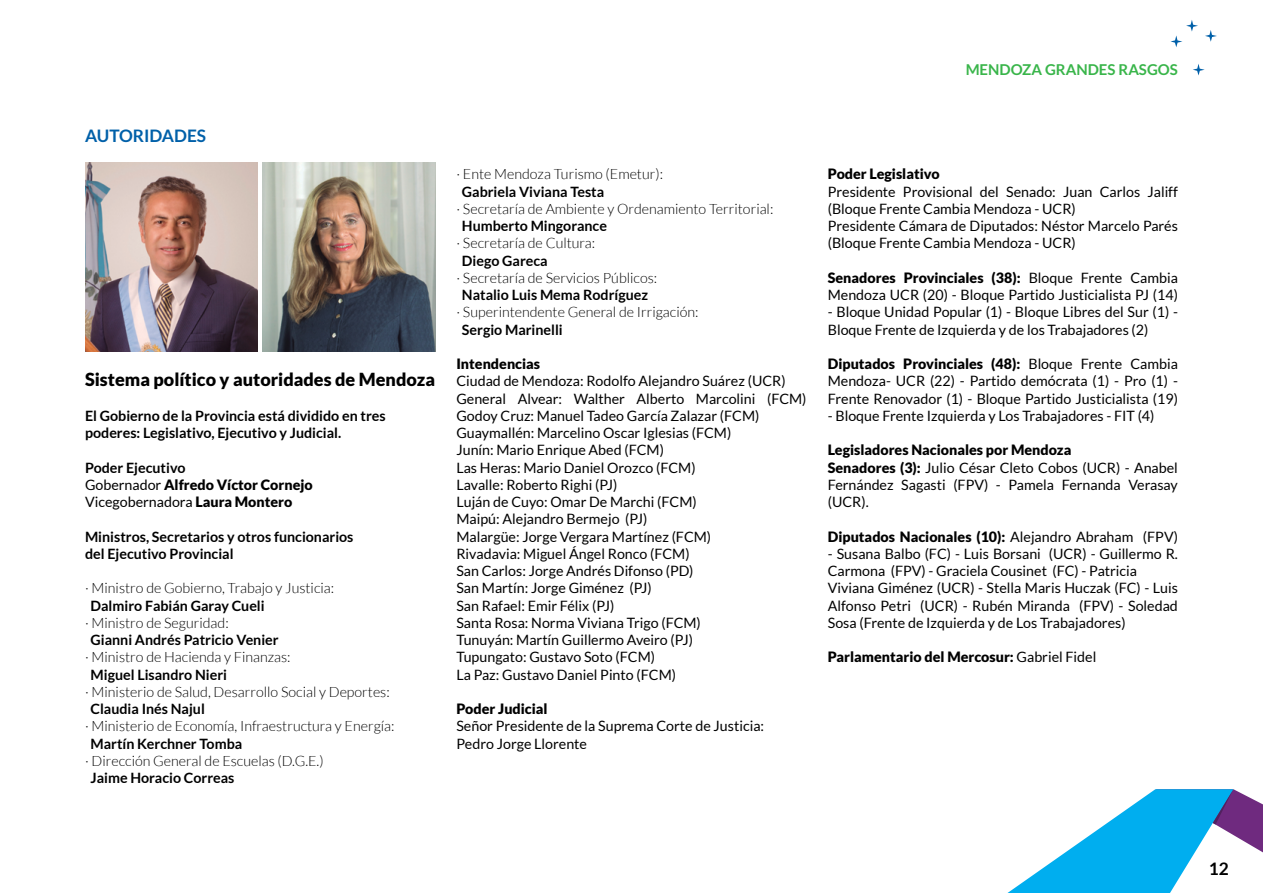
<style>
.page{position:relative;width:1263px;height:893px;background:#fff}
.page>*{position:absolute;margin:0;border:0;box-sizing:border-box;transform-origin:0 0}
.texto_mercosur{font:900 18px "Lato";color:#000}
.Titulos{font:700 17.25px "Lato";color:#0060a9}
.t1{font:700 17.25px "Lato";color:#000}
.t2{font:700 15px "Lato";color:#39b54a}
.texto_mercosur-2{font:14.25px/17.2px "Lato";color:#000}
.texto_mercosur-3{font:300 14.25px "Lato";color:#000}
.texto_mercosur-4{font:700 14.25px "Lato";color:#000}
.texto_mercosur-5{font:900 14.25px "Lato";color:#000}
.s1{font-weight:400}
.s2{font-weight:900}
</style>
<div class="page">
<svg style="left:1007px;top:789px;width:256px;height:104px"></svg>
<svg style="left:1170px;top:20px;width:28px;height:27px"></svg>
<svg style="left:1205px;top:30px;width:12px;height:12px"></svg>
<svg style="left:1193px;top:64px;width:12px;height:11px"></svg>
<img style="left:262px;top:162px;width:173px;height:190px">
<img style="left:85px;top:162px;width:173px;height:190px">
<p class="Titulos" style="left:85px;top:125px;width:123px">AUTORIDADES</p>
<p class="texto_mercosur" style="left:85px;top:369px;width:352px">Sistema político y autoridades de Mendoza</p>
<p class="texto_mercosur-4" style="left:85px;top:407px;width:302px">El Gobierno de la Provincia está dividido en tres</p>
<p class="texto_mercosur-4" style="left:85px;top:425px;width:258px">poderes: Legislativo, Ejecutivo y Judicial.</p>
<p class="texto_mercosur-4" style="left:85px;top:459px;width:102px">Poder Ejecutivo</p>
<p class="texto_mercosur-5" style="left:85px;top:476px;width:229px"><span class="s1">Gobernador</span> Alfredo Víctor Cornejo</p>
<p class="texto_mercosur-2" style="left:85px;top:493px;width:209px">Vicegobernadora <span class="s2">Laura Montero</span></p>
<p class="texto_mercosur-4" style="left:85px;top:528px;width:270px">Ministros, Secretarios y otros funcionarios</p>
<p class="texto_mercosur-4" style="left:85px;top:545px;width:150px">del Ejecutivo Provincial</p>
<p class="texto_mercosur-3" style="left:85px;top:581px;width:251px">· Ministro de Gobierno, Trabajo y Justicia:</p>
<p class="texto_mercosur-4" style="left:91px;top:597px;width:176px">Dalmiro Fabián Garay Cueli</p>
<p class="texto_mercosur-3" style="left:85px;top:615px;width:145px">· Ministro de Seguridad:</p>
<p class="texto_mercosur-4" style="left:91px;top:632px;width:190px">Gianni Andrés Patricio Venier</p>
<p class="texto_mercosur-3" style="left:85px;top:650px;width:207px">· Ministro de Hacienda y Finanzas:</p>
<p class="texto_mercosur-4" style="left:91px;top:666px;width:138px">Miguel Lisandro Nieri</p>
<p class="texto_mercosur-3" style="left:85px;top:684px;width:306px">· Ministerio de Salud, Desarrollo Social y Deportes:</p>
<p class="texto_mercosur-4" style="left:91px;top:701px;width:116px">Claudia Inés Najul</p>
<p class="texto_mercosur-3" style="left:85px;top:719px;width:311px">· Ministerio de Economía, Infraestructura y Energía:</p>
<p class="texto_mercosur-4" style="left:91px;top:735px;width:153px">Martín Kerchner Tomba</p>
<p class="texto_mercosur-3" style="left:85px;top:753px;width:240px">· Dirección General de Escuelas (D.G.E.)</p>
<p class="texto_mercosur-4" style="left:91px;top:770px;width:145px">Jaime Horacio Correas</p>
<p class="texto_mercosur-3" style="left:456px;top:167px;width:208px">· Ente Mendoza Turismo (Emetur):</p>
<p class="texto_mercosur-4" style="left:462px;top:183px;width:144px">Gabriela Viviana Testa</p>
<p class="texto_mercosur-3" style="left:456px;top:201px;width:318px">· Secretaría de Ambiente y Ordenamiento Territorial:</p>
<p class="texto_mercosur-4" style="left:462px;top:218px;width:147px">Humberto Mingorance</p>
<p class="texto_mercosur-3" style="left:456px;top:236px;width:140px">· Secretaría de Cultura:</p>
<p class="texto_mercosur-4" style="left:462px;top:252px;width:87px">Diego Gareca</p>
<p class="texto_mercosur-3" style="left:456px;top:270px;width:202px">· Secretaría de Servicios Públicos:</p>
<p class="texto_mercosur-4" style="left:462px;top:287px;width:188px">Natalio Luis Mema Rodríguez</p>
<p class="texto_mercosur-3" style="left:456px;top:305px;width:244px">· Superintendente General de Irrigación:</p>
<p class="texto_mercosur-4" style="left:462px;top:321px;width:102px">Sergio Marinelli</p>
<p class="texto_mercosur-5" style="left:456px;top:355px;width:85px">Intendencias</p>
<p class="texto_mercosur-2" style="left:456px;top:372px;width:331px">Ciudad de Mendoza: Rodolfo Alejandro Suárez (UCR)</p>
<p class="texto_mercosur-2" style="left:456px;top:390px;width:352px">General Alvear: Walther Alberto Marcolini (FCM)<br>Godoy Cruz: Manuel Tadeo García Zalazar (FCM)</p>
<p class="texto_mercosur-2" style="left:456px;top:424px;width:276px">Guaymallén: Marcelino Oscar Iglesias (FCM)</p>
<p class="texto_mercosur-2" style="left:456px;top:441px;width:209px">Junín: Mario Enrique Abed (FCM)</p>
<p class="texto_mercosur-2" style="left:456px;top:459px;width:241px">Las Heras: Mario Daniel Orozco (FCM)</p>
<p class="texto_mercosur-2" style="left:456px;top:476px;width:162px">Lavalle: Roberto Righi (PJ)</p>
<p class="texto_mercosur-2" style="left:456px;top:493px;width:242px">Luján de Cuyo: Omar De Marchi (FCM)</p>
<p class="texto_mercosur-2" style="left:456px;top:510px;width:192px">Maipú: Alejandro Bermejo (PJ)</p>
<p class="texto_mercosur-2" style="left:456px;top:528px;width:256px">Malargüe: Jorge Vergara Martínez (FCM)</p>
<p class="texto_mercosur-2" style="left:456px;top:545px;width:235px">Rivadavia: Miguel Ángel Ronco (FCM)</p>
<p class="texto_mercosur-2" style="left:456px;top:562px;width:239px">San Carlos: Jorge Andrés Difonso (PD)</p>
<p class="texto_mercosur-2" style="left:456px;top:579px;width:197px">San Martín: Jorge Giménez (PJ)</p>
<p class="texto_mercosur-2" style="left:456px;top:597px;width:160px">San Rafael: Emir Félix (PJ)</p>
<p class="texto_mercosur-2" style="left:456px;top:614px;width:246px">Santa Rosa: Norma Viviana Trigo (FCM)</p>
<p class="texto_mercosur-2" style="left:456px;top:631px;width:238px">Tunuyán: Martín Guillermo Aveiro (PJ)</p>
<p class="texto_mercosur-2" style="left:456px;top:648px;width:200px">Tupungato: Gustavo Soto (FCM)</p>
<p class="texto_mercosur-2" style="left:456px;top:666px;width:221px">La Paz: Gustavo Daniel Pinto (FCM)</p>
<p class="texto_mercosur-5" style="left:456px;top:700px;width:93px">Poder Judicial</p>
<p class="texto_mercosur-2" style="left:456px;top:717px;width:309px">Señor Presidente de la Suprema Corte de Justicia:</p>
<p class="texto_mercosur-2" style="left:456px;top:735px;width:132px">Pedro Jorge Llorente</p>
<p class="t2" style="left:966px;top:61px;width:214px">MENDOZA GRANDES RASGOS</p>
<p class="texto_mercosur-5" style="left:828px;top:166px;width:113px">Poder Legislativo</p>
<p class="texto_mercosur-2" style="left:828px;top:183px;width:352px">Presidente Provisional del Senado: Juan Carlos Jaliff (Bloque Frente Cambia Mendoza - UCR)</p>
<p class="texto_mercosur-2" style="left:828px;top:217px;width:352px">Presidente Cámara de Diputados: Néstor Marcelo Parés (Bloque Frente Cambia Mendoza - UCR)</p>
<p class="texto_mercosur-2" style="left:828px;top:269px;width:352px"><span class="s2">Senadores Provinciales (38):</span> Bloque Frente Cambia<br>Mendoza UCR (20) - Bloque Partido Justicialista PJ (14)</p>
<p class="texto_mercosur-2" style="left:828px;top:303px;width:352px">- Bloque Unidad Popular (1) - Bloque Libres del Sur (1) -<br>Bloque Frente de Izquierda y de los Trabajadores (2)</p>
<p class="texto_mercosur-2" style="left:828px;top:355px;width:352px;text-align:justify"><span class="s2">Diputados Provinciales (48):</span> Bloque Frente Cambia Mendoza- UCR (22) - Partido demócrata (1) - Pro (1) - Frente Renovador (1) - Bloque Partido Justicialista (19)</p>
<p class="texto_mercosur-2" style="left:828px;top:407px;width:328px">- Bloque Frente Izquierda y Los Trabajadores - FIT (4)</p>
<p class="texto_mercosur-5" style="left:828px;top:442px;width:245px">Legisladores Nacionales por Mendoza</p>
<p class="texto_mercosur-2" style="left:828px;top:459px;width:352px;text-align:justify"><span class="s2">Senadores (3):</span> Julio César Cleto Cobos (UCR) - Anabel Fernández Sagasti (FPV) - Pamela Fernanda Verasay (UCR).</p>
<p class="texto_mercosur-5" style="left:828px;top:528px;width:352px">Diputados Nacionales (10): <span class="s1">Alejandro Abraham (FPV)</span></p>
<p class="texto_mercosur-2" style="left:828px;top:545px;width:352px">- Susana Balbo (FC) - Luis Borsani (UCR) - Guillermo R.<br>Carmona (FPV) - Graciela Cousinet (FC) - Patricia</p>
<p class="texto_mercosur-2" style="left:828px;top:579px;width:352px;text-align:justify">Viviana Giménez (UCR) - Stella Maris Huczak (FC) - Luis Alfonso Petri (UCR) - Rubén Miranda (FPV) - Soledad Sosa (Frente de Izquierda y de Los Trabajadores)</p>
<p class="texto_mercosur-5" style="left:828px;top:649px;width:270px">Parlamentario del Mercosur: <span class="s1">Gabriel Fidel</span></p>
<p class="t1" style="left:1209px;top:859px;width:22px">12</p>
</div>
